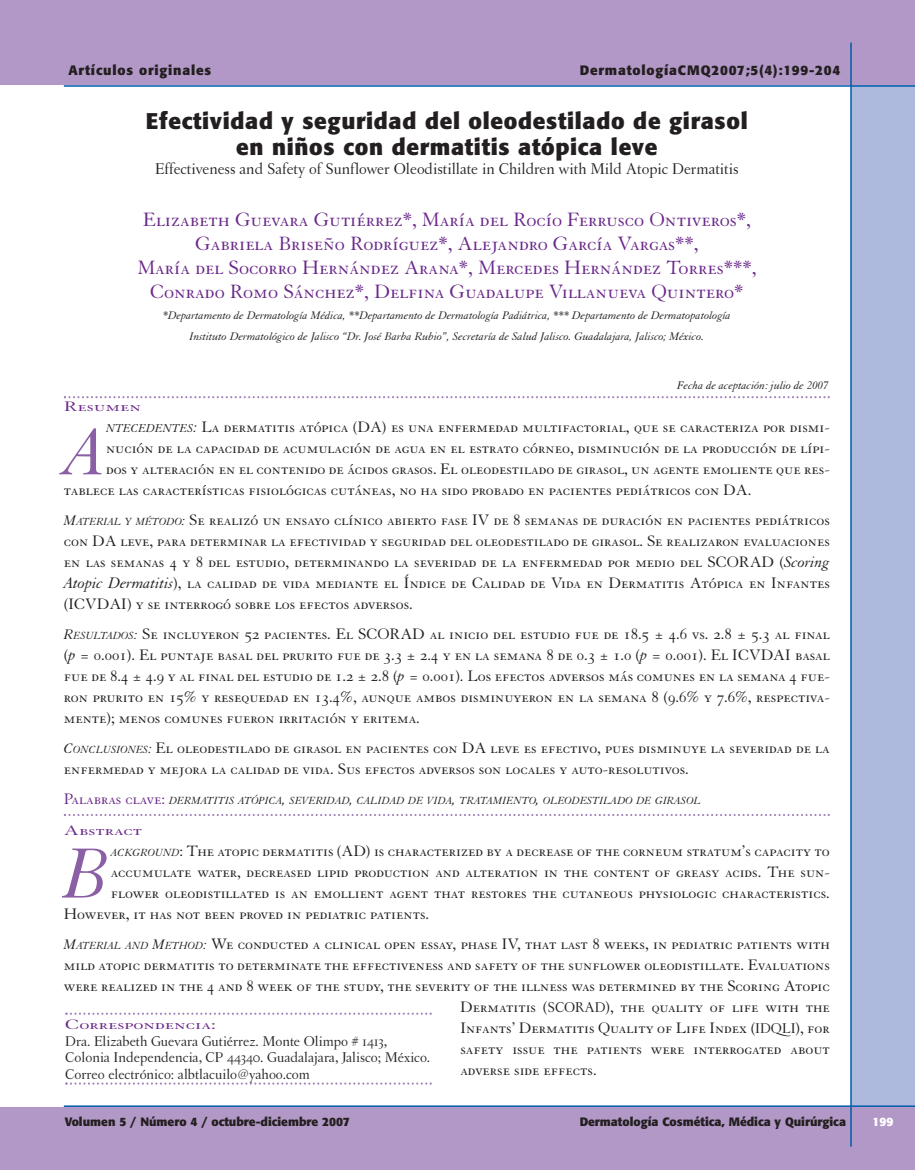
<style>
.page{position:relative;width:915px;height:1170px;background:#fff}
.page>*{position:absolute;margin:0;border:0;box-sizing:border-box;transform-origin:0 0}
.t1{font:italic 77.1px "Granjon";color:#8a5fa5}
.t2{font:italic 71.55px "Granjon";color:#8a5fa5}
.t3{font:700 22.5px/25.5px "Formata";letter-spacing:.03em;color:#231f20;text-align:center}
.t4{font:21px/24px "Granjon SC";color:#6a288a;text-align:center}
.t5{font:16.5px/21px "Granjon SC";color:#231f20;text-align:justify}
.t6{font:16.5px "Letras Oldstyle";color:#231f20}
.t7{font:15px/16.5px "Letras Oldstyle";color:#231f20}
.t8{font:15px "Granjon SC";color:#6a288a;scale:1.4 1}
.t9{font:700 13.5px "Formata";letter-spacing:.06em;color:#231f20}
.t10{font:italic 12px/21px "Granjon";color:#231f20;text-align:center}
.t11{font:700 12px "Formata";color:#231f20}
.t12{font:700 12px "Formata";color:#fff}
.t13{font:italic 11.25px "Granjon";color:#231f20}
.s1{font-family:"Granjon Italic Os F";font-size:12.3px}
.s2{font-family:"Granjon Italic Os F"}
.s3{font-family:"Granjon";font-style:italic;font-size:15px}
.s4{font-family:"Granjon";font-style:italic;font-size:11.25px}
.s5{font-family:"Granjon"}
.s6{font-family:"Granjon SC";font-style:normal;font-size:16.5px;color:#6a288a}
.s7{font-size:15px}
.s8{font-family:"Letras Oldstyle";font-size:15px}
</style>
<div class="page">
<div style="left:850px;top:0;width:64px;height:1169px;background:#adbadd"></div>
<div style="left:1px;top:1106px;width:913px;height:63px;background:#b298c6"></div>
<hr style="left:64px;top:1105px;width:850px;height:1px;background:#015ba9">
<div style="left:1px;top:0;width:913px;height:85px;background:#b298c6"></div>
<hr style="left:64px;top:85px;width:850px;height:2px;background:#015ba9">
<hr style="left:849px;top:43px;width:2px;height:1103px;background:#015ba9">
<svg style="left:64px;top:396px;width:765px;height:2px"></svg>
<svg style="left:64px;top:813px;width:765px;height:3px"></svg>
<svg style="left:65px;top:1012px;width:366px;height:2px"></svg>
<svg style="left:65px;top:1082px;width:366px;height:2px"></svg>
<p class="t9" style="left:68px;top:64px;width:144px">Artículos originales</p>
<p class="t9" style="left:579px;top:64px;width:262px">DermatologíaCMQ2007;5(4):199-204</p>
<h3 class="t3" style="left:146px;top:110px;width:603px">Efectividad y seguridad del oleodestilado de girasol en niños con dermatitis atópica leve</h3>
<p class="t6" style="left:155px;top:158px;width:584px">Effectiveness and Safety of Sunflower Oleodistillate in Children with Mild Atopic Dermatitis</p>
<p class="t4" style="left:137px;top:209px;width:620px">Elizabeth Guevara Gutiérrez*, María del Rocío Ferrusco Ontiveros*, Gabriela Briseño Rodríguez*, Alejandro García Vargas**,<br>María del Socorro Hernández Arana*, Mercedes Hernández Torres***, Conrado Romo Sánchez*, Delfina Guadalupe Villanueva Quintero*</p>
<p class="t10" style="left:163px;top:306px;width:569px">*Departamento de Dermatología Médica, **Departamento de Dermatología Padiátrica, *** Departamento de Dermatopatología<br>Instituto Dermatológico de Jalisco “Dr. José Barba Rubio”, Secretaría de Salud Jalisco. Guadalajara, Jalisco; México.</p>
<p class="t10" style="left:676px;top:376px;width:153px">Fecha de aceptación: julio de 2007</p>
<p class="t8" style="left:64px;top:401px;width:57px">Resumen</p>
<h2 class="t2" style="left:64px;top:428px;width:44px">A</h2>
<p class="t5" style="left:106px;top:418px;width:725px"><span class="s1">NTECEDENTES</span><span class="s2">:</span> La dermatitis atópica (DA) es una enfermedad multifactorial, que se caracteriza por dismi-</p>
<p class="t5" style="left:106px;top:439px;width:725px">nución de la capacidad de acumulación de agua en el estrato córneo, disminución de la producción de lípi-</p>
<p class="t5" style="left:106px;top:460px;width:725px">dos y alteración en el contenido de ácidos grasos. El oleodestilado de girasol, un agente emoliente que res-</p>
<p class="t5" style="left:64px;top:481px;width:688px">tablece las características fisiológicas cutáneas, no ha sido probado en pacientes pediátricos con DA.</p>
<p class="t5" style="left:64px;top:511px;width:767px"><span class="s3">M</span><span class="s4">ATERIAL Y MÉTODO</span><span class="s3">:</span> Se realizó un ensayo clínico abierto fase IV de 8 semanas de duración en pacientes pediátricos con DA leve, para determinar la efectividad y seguridad del oleodestilado de girasol. Se realizaron evaluaciones en las semanas 4 y 8 del estudio, determinando la severidad de la enfermedad por medio del SCORAD (<span class="s2">Scoring Atopic Dermatitis</span>), la calidad de vida mediante el Índice de Calidad de Vida en Dermatitis Atópica en Infantes (ICVDAI) y se interrogó sobre los efectos adversos.</p>
<p class="t5" style="left:64px;top:625px;width:767px"><span class="s3">R</span><span class="s4">ESULTADOS</span><span class="s3">:</span> Se incluyeron 52 pacientes. El SCORAD al inicio del estudio fue de 18.5 <span class="s5">±</span> 4.6 vs. 2.8 <span class="s5">±</span> 5.3 al final (<span class="s2">p</span> = 0.001). El puntaje basal del prurito fue de 3.3 <span class="s5">±</span> 2.4 y en la semana 8 de 0.3 <span class="s5">±</span> 1.0 (<span class="s2">p</span> = 0.001). El ICVDAI basal fue de 8.4 <span class="s5">±</span> 4.9 y al final del estudio de 1.2 <span class="s5">±</span> 2.8 (<span class="s2">p</span> = 0.001). Los efectos adversos más comunes en la semana 4 fue&shy;ron prurito en 15% y resequedad en 13.4%, aunque ambos disminuyeron en la semana 8 (9.6% y 7.6%, respectiva&shy;mente); menos comunes fueron irritación y eritema.</p>
<p class="t5" style="left:64px;top:739px;width:767px"><span class="s3">C</span><span class="s4">ONCLUSIONES</span><span class="s3">:</span> El oleodestilado de girasol en pacientes con DA leve es efectivo, pues disminuye la severidad de la enfermedad y mejora la calidad de vida. Sus efectos adversos son locales y auto-resolutivos.</p>
<p class="t13" style="left:64px;top:797px;width:638px"><span class="s6">Palabras clave:</span> DERMATITIS ATÓPICA<span class="s7">,</span> SEVERIDAD<span class="s7">,</span> CALIDAD DE VIDA<span class="s7">,</span> TRATAMIENTO<span class="s7">,</span> OLEODESTILADO DE GIRASOL</p>
<p class="t8" style="left:64px;top:824px;width:57px">Abstract</p>
<h1 class="t1" style="left:64px;top:847px;width:49px">B</h1>
<p class="t5" style="left:111px;top:841px;width:720px"><span class="s4">ACKGROUND</span>: The atopic dermatitis (AD) is characterized by a decrease of the corneum stratum’s capacity to</p>
<p class="t5" style="left:111px;top:862px;width:720px">accumulate water, decreased lipid production and alteration in the content of greasy acids. The sun-</p>
<p class="t5" style="left:111px;top:883px;width:720px">flower oleodistillated is an emollient agent that restores the cutaneous physiologic characteristics.</p>
<p class="t5" style="left:64px;top:904px;width:367px">However, it has not been proved in pediatric patients.</p>
<p class="t5" style="left:64px;top:934px;width:767px"><span class="s3">M</span><span class="s4">ATERIAL AND</span> <span class="s3">M</span><span class="s4">ETHOD</span><span class="s3">:</span> We conducted a clinical open essay, phase IV, that last 8 weeks, in pediatric patients with</p>
<p class="t5" style="left:64px;top:955px;width:767px">mild atopic dermatitis to determinate the effectiveness and safety of the sunflower oleodistillate. Evaluations</p>
<p class="t5" style="left:64px;top:976px;width:767px">were realized in the 4 and 8 week of the study, the severity of the illness was determined by the Scoring Atopic</p>
<p class="t5" style="left:460px;top:997px;width:371px">Dermatitis (<span class="s8">SCORAD</span>), the quality of life with the</p>
<p class="t5" style="left:460px;top:1018px;width:371px">Infants’ Dermatitis Quality of Life Index (<span class="s8">IDQLI</span>), for</p>
<p class="t5" style="left:460px;top:1039px;width:371px">safety issue the patients were interrogated about</p>
<p class="t5" style="left:460px;top:1060px;width:138px">adverse side effects.</p>
<p class="t8" style="left:65px;top:1019px;width:109px">Correspondencia:</p>
<p class="t7" style="left:65px;top:1032px;width:366px">Dra. Elizabeth Guevara Gutiérrez. Monte Olimpo # 1413,<br>Colonia Independencia, CP 44340. Guadalajara, Jalisco; México.<br>Correo electrónico: albtlacuilo@yahoo.com</p>
<p class="t11" style="left:65px;top:1116px;width:286px">Volumen 5 / Número 4 / octubre-diciembre 2007</p>
<p class="t11" style="left:579px;top:1116px;width:268px">Dermatología Cosmética, Médica y Quirúrgica</p>
<p class="t12" style="left:872px;top:1116px;width:22px">199</p>
</div>
